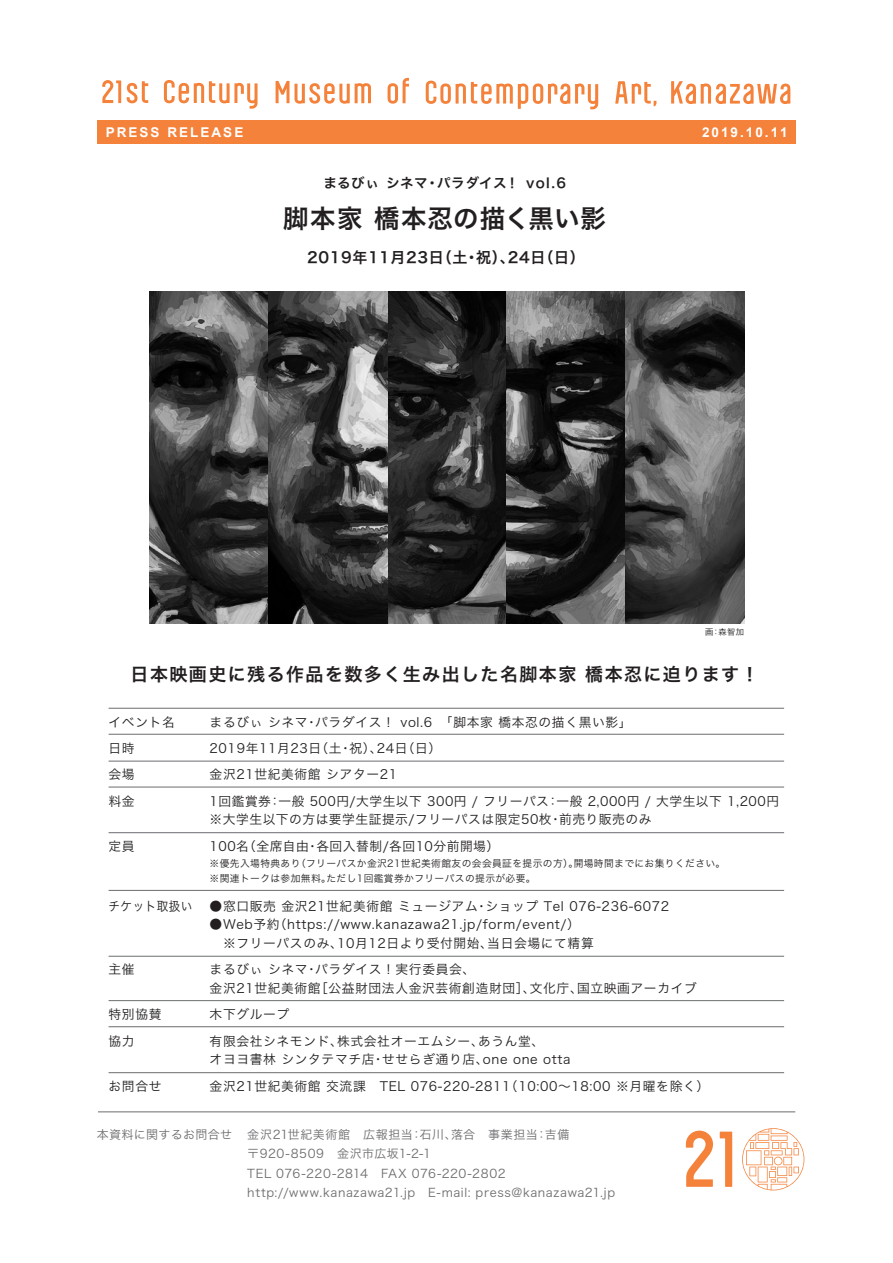
<style>
.page{position:relative;width:893px;height:1263px;background:#fff}
.page>*{position:absolute;margin:0;border:0;box-sizing:border-box;transform-origin:0 0}
.t1{font:25.5px "Hira Kaku Pro W6";letter-spacing:.03em;color:#231f20}
.t2{font:18px "Hira Kaku Pro W6";letter-spacing:.08em;color:#231f20}
.t3{font:15px "Hira Kaku Pro W6";letter-spacing:.04em;color:#231f20}
.t4{font:700 13.5px "Arial";letter-spacing:.15em;color:#fff}
.t5{font:13.5px "Hira Kaku Pro W6";letter-spacing:.045em;color:#231f20}
.t6{font:12.75px/18.8px "Hira Kaku Pro W3";letter-spacing:.05em;color:#231f20}
.t7{font:12.75px "Hira Kaku Pro W3";letter-spacing:.05em;color:#231f20;scale:.9 1}
.t8{font:12px/19.5px "Hira Kaku Pro W3";letter-spacing:.045em;color:#6c6d70}
.t9{font:12px "Hira Kaku Pro W3";letter-spacing:.025em;color:#6c6d70}
.t10{font:9.75px/15px "Hira Kaku Pro W3";letter-spacing:.04em;color:#231f20}
.t11{font:8.25px "Hira Kaku Pro W3";color:#231f20}
</style>
<div class="page">
<div style="left:97px;top:120px;width:699px;height:24px;background:#f4823b"></div>
<svg style="left:102px;top:80px;width:19px;height:23px"></svg>
<svg style="left:164px;top:80px;width:94px;height:29px"></svg>
<svg style="left:127px;top:81px;width:21px;height:22px"></svg>
<svg style="left:388px;top:78px;width:21px;height:26px"></svg>
<svg style="left:276px;top:81px;width:95px;height:23px"></svg>
<svg style="left:615px;top:81px;width:41px;height:25px"></svg>
<svg style="left:426px;top:81px;width:172px;height:28px"></svg>
<svg style="left:671px;top:81px;width:119px;height:23px"></svg>
<svg style="left:720px;top:1131px;width:12px;height:56px"></svg>
<svg style="left:742px;top:1128px;width:62px;height:62px"></svg>
<svg style="left:686px;top:1130px;width:27px;height:57px"></svg>
<hr style="left:98px;top:1111px;width:697px;height:1px;background:#6c6d70">
<hr style="left:109px;top:708px;width:675px;height:1px;background:#6c6d70">
<hr style="left:109px;top:734px;width:675px;height:1px;background:#6c6d70">
<hr style="left:109px;top:761px;width:675px;height:1px;background:#6c6d70">
<hr style="left:109px;top:787px;width:675px;height:1px;background:#6c6d70">
<hr style="left:109px;top:832px;width:675px;height:1px;background:#6c6d70">
<hr style="left:109px;top:890px;width:675px;height:1px;background:#6c6d70">
<hr style="left:109px;top:956px;width:675px;height:1px;background:#6c6d70">
<hr style="left:109px;top:1000px;width:675px;height:1px;background:#6c6d70">
<hr style="left:109px;top:1026px;width:675px;height:1px;background:#6c6d70">
<hr style="left:109px;top:1072px;width:675px;height:1px;background:#6c6d70">
<img style="left:149px;top:292px;width:595px;height:331px">
<p class="t4" style="left:106px;top:125px;width:139px">PRESS RELEASE</p>
<p class="t4" style="left:702px;top:125px;width:87px">2019.10.11</p>
<p class="t5" style="left:323px;top:170px;width:244px">まるびぃ シネマ・パラダイス！ vol.6</p>
<h1 class="t1" style="left:283px;top:196px;width:324px">脚本家 橋本忍の描く黒い影</h1>
<p class="t3" style="left:307px;top:244px;width:279px">2019年11月23日（土・祝）、24日（日）</p>
<p class="t11" style="left:705px;top:624px;width:40px">画：森智加</p>
<h2 class="t2" style="left:131px;top:657px;width:630px">日本映画史に残る作品を数多く生み出した名脚本家 橋本忍に迫ります！</h2>
<p class="t6" style="left:109px;top:712px;width:68px">イベント名</p>
<p class="t6" style="left:210px;top:712px;width:423px">まるびぃ シネマ・パラダイス！ vol.6　「脚本家 橋本忍の描く黒い影」</p>
<p class="t6" style="left:109px;top:738px;width:28px">日時</p>
<p class="t6" style="left:210px;top:738px;width:233px">2019年11月23日（土・祝）、24日（日）</p>
<p class="t6" style="left:109px;top:764px;width:28px">会場</p>
<p class="t6" style="left:210px;top:764px;width:189px">金沢21世紀美術館 シアター21</p>
<p class="t6" style="left:109px;top:790px;width:28px">料金</p>
<p class="t6" style="left:210px;top:790px;width:571px">1回鑑賞券：一般 500円/大学生以下 300円 / フリーパス：一般 2,000円 / 大学生以下 1,200円※大学生以下の方は要学生証提示/フリーパスは限定50枚・前売り販売のみ</p>
<p class="t6" style="left:109px;top:835px;width:28px">定員</p>
<p class="t6" style="left:210px;top:835px;width:291px">100名（全席自由・各回入替制/各回10分前開場）</p>
<p class="t10" style="left:210px;top:855px;width:517px">※優先入場特典あり（フリーパスか金沢21世紀美術館友の会会員証を提示の方）。開場時間までにお集りください。※関連トークは参加無料。ただし1回鑑賞券かフリーパスの提示が必要。</p>
<p class="t7" style="left:109px;top:894px;width:95px">チケット取扱い</p>
<p class="t6" style="left:210px;top:895px;width:461px">●窓口販売 金沢21世紀美術館 ミュージアム・ショップ Tel 076-236-6072</p>
<p class="t6" style="left:210px;top:914px;width:386px">●Web予約（https://www.kanazawa21.jp/form/event/）　※フリーパスのみ、10月12日より受付開始、当日会場にて精算</p>
<p class="t6" style="left:109px;top:959px;width:28px">主催</p>
<p class="t6" style="left:210px;top:959px;width:489px">まるびぃ シネマ・パラダイス！実行委員会、<br>金沢21世紀美術館［公益財団法人金沢芸術創造財団］、文化庁、国立映画アーカイブ</p>
<p class="t6" style="left:109px;top:1004px;width:54px">特別協賛</p>
<p class="t6" style="left:210px;top:1004px;width:81px">木下グループ</p>
<p class="t6" style="left:109px;top:1030px;width:28px">協力</p>
<p class="t6" style="left:210px;top:1030px;width:362px">有限会社シネモンド、株式会社オーエムシー、あうん堂、<br>オヨヨ書林 シンタテマチ店・せせらぎ通り店、one one otta</p>
<p class="t6" style="left:109px;top:1075px;width:54px">お問合せ</p>
<p class="t6" style="left:210px;top:1075px;width:508px">金沢21世紀美術館 交流課　TEL 076-220-2811（10:00～18:00 ※月曜を除く）　</p>
<p class="t9" style="left:97px;top:1123px;width:136px">本資料に関するお問合せ</p>
<p class="t8" style="left:247px;top:1124px;width:369px">金沢21世紀美術館　広報担当：石川、落合　事業担当：吉備〒920-8509　金沢市広坂1-2-1<br>TEL 076-220-2814　FAX 076-220-2802 http://www.kanazawa21.jp　E-mail: press@kanazawa21.jp</p>
</div>
